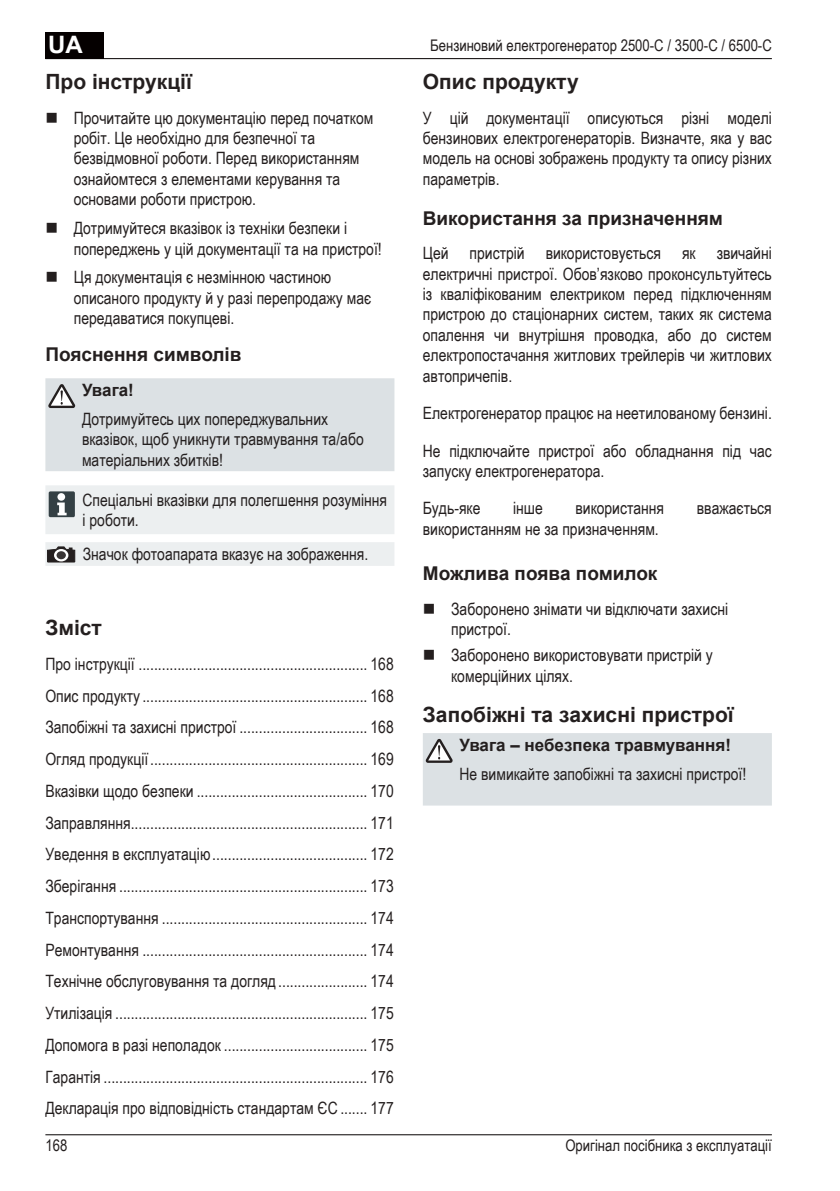
<style>
.page{position:relative;width:840px;height:1191px;background:#fff}
.page>*{position:absolute;margin:0;border:0;box-sizing:border-box;transform-origin:0 0}
.t1{font:700 24px "Arial";color:#fff}
.t2{font:700 21px "Arial";color:#241f1f}
.t3{font:700 19px "Arial";color:#241f1f}
.t4{font:17px/20.4px "Arial Narrow";color:#241f1f}
.t5{font:700 17px "Arial";color:#241f1f}
.t6{font:16px "Arial Narrow";color:#241f1f}
</style>
<div class="page">
<div style="left:45px;top:32px;width:58px;height:27px;background:#050000"></div>
<hr style="left:45px;top:1134px;width:726px;height:1px;background:#050000">
<hr style="left:45px;top:58px;width:726px;height:1px;background:#050000">
<div style="left:45px;top:378px;width:349px;height:93px;background:#dce1e4"></div>
<div style="left:45px;top:485px;width:349px;height:49px;background:#eceff0"></div>
<div style="left:57px;top:493px;width:8px;height:8px;background:#fff;border-radius:50%"></div>
<div style="left:45px;top:542px;width:349px;height:24px;background:#eceff0"></div>
<div style="left:423px;top:733px;width:348px;height:72px;background:#dce1e4"></div>
<h1 class="t1" style="left:48px;top:29px;width:36px">UA</h1>
<p class="t2" style="left:45px;top:68px;width:148px">Про інструкції</p>
<p class="t4" style="left:74px;top:107px;width:301px">Прочитайте цю документацію перед початком робіт. Це необхідно для безпечної та безвідмовної роботи. Перед використанням ознайомтеся з елементами керування та основами роботи пристрою.</p>
<p class="t4" style="left:74px;top:217px;width:309px">Дотримуйтеся вказівок із техніки безпеки і попереджень у цій документації та на пристрої!</p>
<p class="t4" style="left:74px;top:267px;width:299px">Ця документація є незмінною частиною описаного продукту й у разі перепродажу має передаватися покупцеві.</p>
<p class="t3" style="left:45px;top:342px;width:197px">Пояснення символів</p>
<p class="t5" style="left:82px;top:379px;width:53px">Увага!</p>
<p class="t4" style="left:82px;top:408px;width:283px">Дотримуйтесь цих попереджувальних вказівок, щоб уникнути травмування та/або матеріальних збитків!</p>
<p class="t4" style="left:82px;top:489px;width:306px">Спеціальні вказівки для полегшення розуміння і роботи.</p>
<p class="t4" style="left:83px;top:543px;width:287px">Значок фотоапарата вказує на зображення.</p>
<p class="t2" style="left:45px;top:614px;width:58px">Зміст</p>
<p class="t4" style="left:45px;top:647px;width:349px;line-height:31.8px;text-align:justify">Про інструкції ........................................................... 168<br>Опис продукту .......................................................... 168<br>Запобіжні та захисні пристрої ................................. 168<br>Огляд продукції........................................................ 169<br>Вказівки щодо безпеки ............................................ 170<br>Заправляння............................................................. 171<br>Уведення в експлуатацію........................................ 172<br>Зберігання ................................................................ 173<br>Транспортування ..................................................... 174<br>Ремонтування .......................................................... 174<br>Технічне обслуговування та догляд ....................... 174<br>Утилізація ................................................................. 175<br>Допомога в разі неполадок ..................................... 175<br>Гарантія .................................................................... 176<br>Декларація про відповідність стандартам ЄС ....... 177</p>
<p class="t6" style="left:430px;top:34px;width:343px">Бензиновий електрогенератор 2500-C / 3500-C / 6500-C</p>
<p class="t2" style="left:422px;top:68px;width:157px">Опис продукту</p>
<p class="t4" style="left:422px;top:107px;width:350px;text-align:justify">У цій документації описуються різні моделі бензинових електрогенераторів. Визначте, яка у вас модель на основі зображень продукту та опису різних параметрів.</p>
<p class="t3" style="left:422px;top:205px;width:301px">Використання за призначенням</p>
<p class="t4" style="left:422px;top:242px;width:350px;text-align:justify">Цей пристрій використовується як звичайні електричні пристрої. Обов’язково проконсультуйтесь із кваліфікованим електриком перед підключенням пристрою до стаціонарних систем, таких як система опалення чи внутрішня проводка, або до систем електропостачання житлових трейлерів чи житлових автопричепів.</p>
<p class="t4" style="left:422px;top:402px;width:350px">Електрогенератор працює на неетилованому бензині.</p>
<p class="t4" style="left:422px;top:440px;width:350px">Не підключайте пристрої або обладнання під час запуску електрогенератора.</p>
<p class="t4" style="left:422px;top:497px;width:59px">Будь-яке</p>
<p class="t4" style="left:513px;top:497px;width:31px">інше</p>
<p class="t4" style="left:575px;top:497px;width:90px">використання</p>
<p class="t4" style="left:696px;top:497px;width:76px">вважається</p>
<p class="t4" style="left:422px;top:518px;width:237px">використанням не за призначенням.</p>
<p class="t3" style="left:422px;top:561px;width:236px">Можлива поява помилок</p>
<p class="t4" style="left:451px;top:598px;width:278px">Заборонено знімати чи відключати захисні пристрої.</p>
<p class="t4" style="left:451px;top:644px;width:263px">Заборонено використовувати пристрій у комерційних цілях.</p>
<p class="t2" style="left:422px;top:700px;width:312px">Запобіжні та захисні пристрої</p>
<p class="t5" style="left:459px;top:734px;width:273px">Увага – небезпека травмування!</p>
<p class="t4" style="left:459px;top:762px;width:288px">Не вимикайте запобіжні та захисні пристрої!</p>
<p class="t6" style="left:45px;top:1133px;width:23px">168</p>
<p class="t6" style="left:565px;top:1133px;width:208px">Оригінал посібника з експлуатації</p>
</div>
